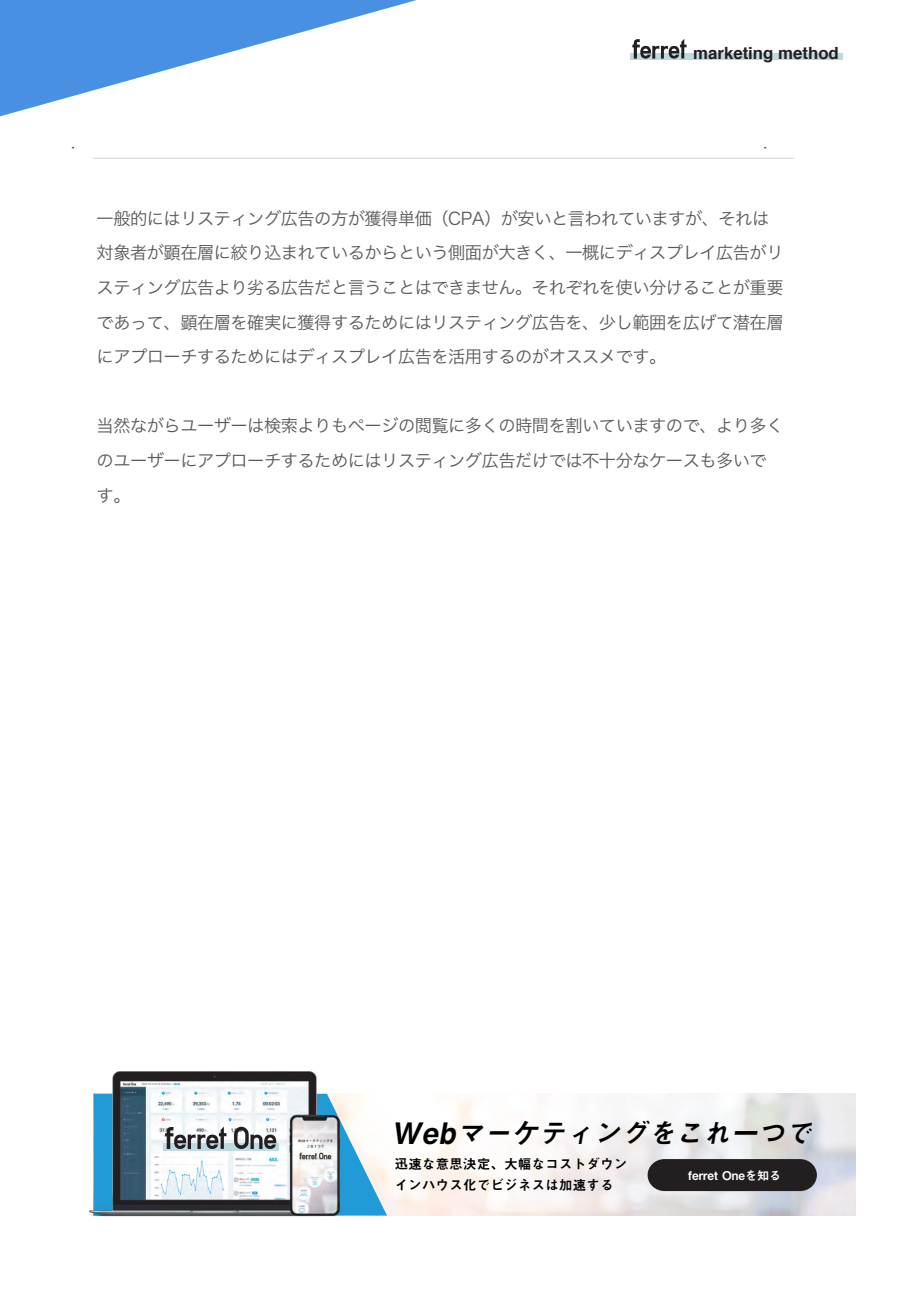
<style>
.page{position:relative;width:919px;height:1289px;background:#fff}
.page>*{position:absolute;margin:0;border:0;box-sizing:border-box;transform-origin:0 0}
.t1{font:italic 26.55px "Midashi Go Pro MB31";color:#000}
.t2{font:17.25px/34.7px "Hira Kaku Pro W3";letter-spacing:-.03em;color:#595a5c}
.t3{font:700 16.8px "Helvetica";color:#231f20}
.t4{font:13.5px/21px "Midashi Go Pro MB31";letter-spacing:.03em;color:#000}
.t5{font:12px "Midashi Go Pro MB31";color:#fff}
.s1{font-size:29.55px}
</style>
<div class="page">
<svg style="left:0;top:0;width:417px;height:116px"></svg>
<div style="left:630px;top:53px;width:213px;height:7px;background:#bcdae0"></div>
<svg style="left:632px;top:39px;width:54px;height:20px"></svg>
<hr style="left:93px;top:158px;width:700px;height:1px;background:#d1d2d4">
<img style="left:387px;top:1093px;width:468px;height:122px">
<img style="left:90px;top:1071px;width:249px;height:145px">
<svg style="left:93px;top:1093px;width:294px;height:122px"></svg>
<svg style="left:647px;top:1158px;width:169px;height:32px;background:#302c2e"></svg>
<p class="t3" style="left:693px;top:39px;width:147px">marketing method</p>
<p class="t2" style="left:97px;top:200px;width:688px">一般的にはリスティング広告の方が獲得単価（CPA）が安いと言われていますが、それは対象者が顕在層に絞り込まれているからという側面が大きく、一概にディスプレイ広告がリスティング広告より劣る広告だと言うことはできません。それぞれを使い分けることが重要であって、顕在層を確実に獲得するためにはリスティング広告を、少し範囲を広げて潜在層にアプローチするためにはディスプレイ広告を活用するのがオススメです。</p>
<p class="t2" style="left:97px;top:407px;width:688px">当然ながらユーザーは検索よりもページの閲覧に多くの時間を割いていますので、より多くのユーザーにアプローチするためにはリスティング広告だけでは不十分なケースも多いです。</p>
<h1 class="t1" style="left:391px;top:1111px;width:429px"><span class="s1">Web</span>マーケティングをこれ一つで</h1>
<p class="t4" style="left:395px;top:1151px;width:234px">迅速な意思決定、大幅なコストダウンインハウス化でビジネスは加速する</p>
<p class="t5" style="left:688px;top:1165px;width:94px">ferret Oneを知る</p>
</div>
